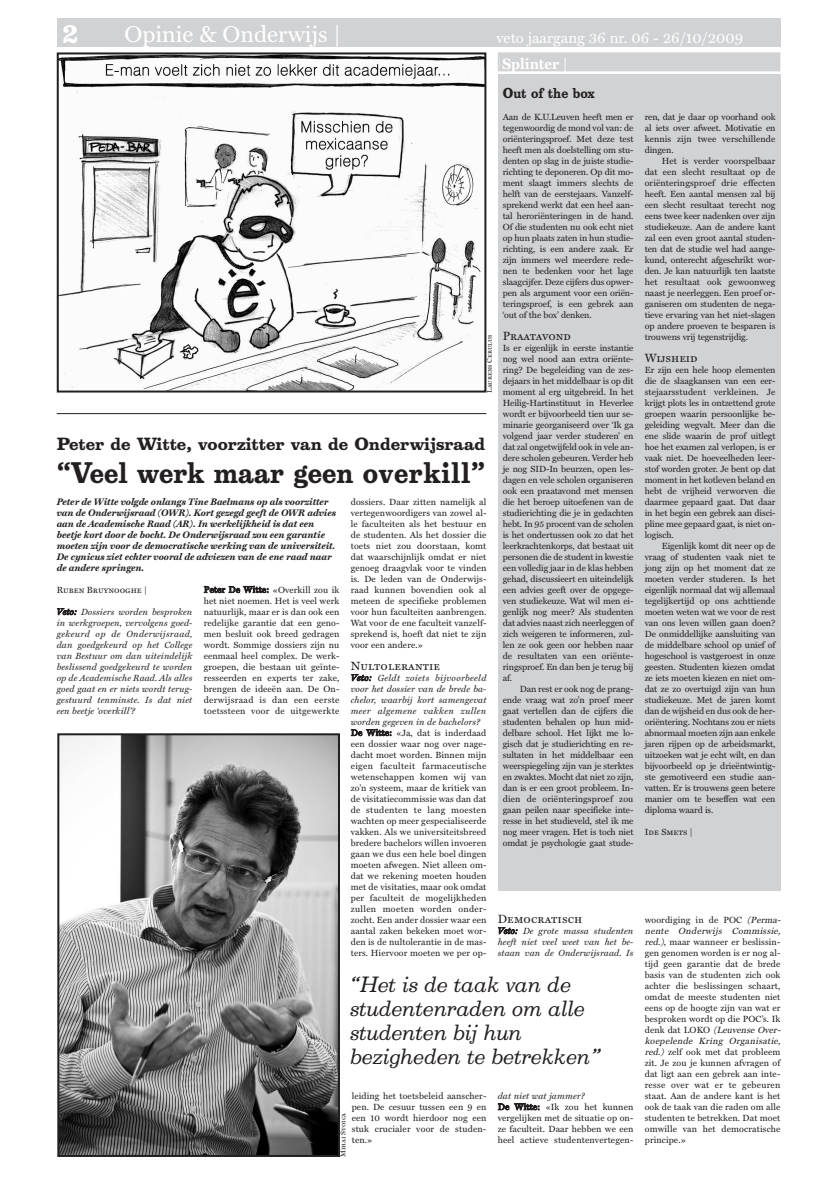
<style>
.page{position:relative;width:823px;height:1191px;background:#fff}
.page>*{position:absolute;margin:0;border:0;box-sizing:border-box;transform-origin:0 0}
.t1{font:700 27px "Belizio";color:#231f20;scale:.9 1}
.t2{font:23px "Miller Text";color:#fff}
.t3{font:700 23px "Belizio";color:#fff}
.t4{font:italic 20px/24px "Belizio";color:#231f20}
.t5{font:700 16px "Belizio";color:#231f20}
.t6{font:15px "Miller Text";color:#fff}
.t7{font:700 15px "Miller Text";color:#fff}
.t8{font:700 13px "Belizio";color:#231f20;scale:.9 1}
.t9{font:12px "Miller Text Roman SC";letter-spacing:.005em;color:#231f20}
.t10{font:italic 700 9.5px/11px "Miller Text";color:#231f20}
.t11{font:9px/11px "Miller Text";letter-spacing:.01em;color:#231f20;text-align:justify}
.t12{font:italic 9px/11px "Miller Text";letter-spacing:.01em;color:#231f20;text-align:justify}
.t13{font:9px "Miller Text Roman SC";color:#231f20}
.t14{font:7px "Miller Text Roman SC";color:#231f20}
.s1{font-style:italic}
</style>
<div class="page">
<div style="left:497px;top:74px;width:283px;height:816px;background:#d1d2d4"></div>
<div style="left:57px;top:18px;width:723px;height:29px;background:#d1d2d4"></div>
<div style="left:499px;top:54px;width:279px;height:15px;background:#d1d2d4"></div>
<div style="left:497px;top:52px;width:283px;height:19px;border:2px solid #d1d2d4"></div>
<img style="left:60px;top:736px;width:277px;height:418px">
<div style="left:57px;top:733px;width:283px;height:424px;border:2px solid #231f20"></div>
<img style="left:60px;top:55px;width:423px;height:334px">
<div style="left:57px;top:52px;width:429px;height:340px;border:2px solid #231f20"></div>
<hr style="left:57px;top:413px;width:429px;height:1px;background:#231f20">
<h2 class="t3" style="left:62px;top:21px;width:17px">2</h2>
<h2 class="t2" style="left:124px;top:20px;width:218px">Opinie &amp; Onderwijs |</h2>
<h3 class="t6" style="left:496px;top:29px;width:248px">veto jaargang 36 nr. 06 - 26/10/2009</h3>
<h3 class="t7" style="left:501px;top:55px;width:67px">Splinter |</h3>
<h3 class="t8" style="left:502px;top:85px;width:104px">Out of the box</h3>
<p class="t11" style="left:502px;top:111px;width:132px">Aan de K.U.Leuven heeft men er tegenwoordig de mond vol van: de oriënteringsproef. Met deze test heeft men als doelstelling om stu&shy;denten op slag in de juiste studie&shy;richting te deponeren. Op dit mo&shy;ment slaagt immers slechts de helft van de eerstejaars. Vanzelf&shy;sprekend werkt dat een heel aan&shy;tal heroriënteringen in de hand.<br>Of die studenten nu ook echt niet op hun plaats zaten in hun studie&shy;richting, is een andere zaak. Er zijn immers wel meerdere rede&shy;nen te bedenken voor het lage slaagcijfer. Deze cijfers dus opwer&shy;pen als argument voor een oriën&shy;teringsproef, is een gebrek aan ‘out of the box’ denken.</p>
<h3 class="t9" style="left:502px;top:328px;width:70px">Praatavond</h3>
<p class="t11" style="left:502px;top:342px;width:132px">Is er eigenlijk in eerste instantie nog wel nood aan extra oriënte&shy;ring? De begeleiding van de zes&shy;dejaars in het middelbaar is op dit moment al erg uitgebreid. In het Heilig-Hartinstituut in Heverlee wordt er bijvoorbeeld tien uur se&shy;minarie georganiseerd over ‘Ik ga volgend jaar verder studeren’ en dat zal ongetwijfeld ook in vele an&shy;dere scholen gebeuren. Verder heb je nog SID-In beurzen, open les&shy;dagen en vele scholen organiseren ook een praatavond met mensen die het beroep uitoefenen van de studierichting die je in gedachten hebt. In 95 procent van de scholen is het ondertussen ook zo dat het leerkrachtenkorps, dat bestaat uit personen die de student in kwestie een volledig jaar in de klas hebben gehad, discussieert en uiteindelijk een advies geeft over de opgege&shy;ven studiekeuze. Wat wil men ei&shy;genlijk nog meer? Als studenten dat advies naast zich neerleggen of zich weigeren te informeren, zul&shy;len ze ook geen oor hebben naar de resultaten van een oriënte&shy;ringsproef. En dan ben je terug bij af.</p>
<p class="t11" style="left:502px;top:683px;width:132px;text-indent:17px">Dan rest er ook nog de prang&shy;ende vraag wat zo’n proef meer gaat vertellen dan de cijfers die studenten behalen op hun mid&shy;delbare school. Het lijkt me lo&shy;gisch dat je studierichting en re&shy;sultaten in het middelbaar een weerspiegeling zijn van je sterktes en zwaktes. Mocht dat niet zo zijn, dan is er een groot probleem. In&shy;dien de oriënteringsproef zou gaan peilen naar specifieke inte&shy;resse in het studieveld, stel ik me nog meer vragen. Het is toch niet omdat je psychologie gaat stude-</p>
<p class="t14" style="left:485px;top:393px;width:60px;rotate:-90deg">Laurens Cerulus</p>
<h3 class="t5" style="left:57px;top:435px;width:430px">Peter de Witte, voorzitter van de Onderwijsraad</h3>
<h1 class="t1" style="left:57px;top:457px;width:477px">“Veel werk maar geen overkill”</h1>
<p class="t10" style="left:57px;top:496px;width:280px">Peter de Witte volgde onlangs Tine Baelmans op als voorzitter van de Onderwijsraad (OWR). Kort gezegd geeft de OWR advies aan de Academische Raad (AR). In werkelijkheid is dat een beetje kort door de bocht. De Onderwijsraad zou een garantie moeten zijn voor de democratische werking van de universiteit.<br>De cynicus ziet echter vooral de adviezen van de ene raad naar de andere springen.</p>
<p class="t11" style="left:350px;top:496px;width:137px">dossiers. Daar zitten namelijk al vertegenwoordigers van zowel al&shy;le faculteiten als het bestuur en de studenten. Als het dossier die toets niet zou doorstaan, komt dat waarschijnlijk omdat er niet genoeg draagvlak voor te vinden is. De leden van de Onderwijs&shy;raad kunnen bovendien ook al meteen de specifieke problemen voor hun faculteiten aanbrengen.<br>Wat voor de ene faculteit vanzelf&shy;sprekend is, hoeft dat niet te zijn voor een andere.»</p>
<h3 class="t9" style="left:350px;top:658px;width:91px">Nultolerantie</h3>
<p class="t12" style="left:350px;top:672px;width:137px">Veto: Geldt zoiets bijvoorbeeld voor het dossier van de brede ba&shy;chelor, waarbij kort samengevat meer algemene vakken zullen worden gegeven in de bachelors?</p>
<p class="t11" style="left:350px;top:727px;width:137px">De Witte: «Ja, dat is inderdaad een dossier waar nog over nage&shy;dacht moet worden. Binnen mijn eigen faculteit farmaceutische wetenschappen komen wij van zo’n systeem, maar de kritiek van de visitatiecommissie was dan dat de studenten te lang moesten wachten op meer gespecialiseerde vakken. Als we universiteitsbreed bredere bachelors willen invoeren gaan we dus een hele boel dingen moeten afwegen. Niet alleen om&shy;dat we rekening moeten houden met de visitaties, maar ook omdat per faculteit de mogelijkheden zullen moeten worden onder&shy;zocht. Een ander dossier waar een aantal zaken bekeken moet wor&shy;den is de nultolerantie in de mas&shy;ters. Hiervoor moeten we per op-</p>
<p class="t13" style="left:57px;top:584px;width:92px">Ruben Bruynooghe |</p>
<p class="t12" style="left:57px;top:606px;width:137px">Veto: Dossiers worden besproken in werkgroepen, vervolgens goed&shy;gekeurd op de Onderwijsraad, dan goedgekeurd op het College van Bestuur om dan uiteindelijk beslissend goedgekeurd te worden op de Academische Raad. Als alles goed gaat en er niets wordt terug&shy;gestuurd tenminste. Is dat niet een beetje ‘overkill’?</p>
<p class="t11" style="left:204px;top:584px;width:137px">Peter De Witte: «Overkill zou ik het niet noemen. Het is veel werk natuurlijk, maar er is dan ook een redelijke garantie dat een geno&shy;men besluit ook breed gedragen wordt. Sommige dossiers zijn nu eenmaal heel complex. De werk&shy;groepen, die bestaan uit geïnte&shy;resseerden en experts ter zake, brengen de ideeën aan. De On&shy;derwijsraad is dan een eerste toetssteen voor de uitgewerkte</p>
<h3 class="t9" style="left:497px;top:911px;width:86px">Democratisch</h3>
<p class="t12" style="left:497px;top:925px;width:137px">Veto: De grote massa studenten heeft niet veel weet van het be&shy;staan van de Onderwijsraad. Is</p>
<h3 class="t4" style="left:350px;top:973px;width:251px">“Het is de taak van de studentenraden om alle studenten bij hun bezigheden te betrekken”</h3>
<p class="t11" style="left:351px;top:1090px;width:136px">leiding het toetsbeleid aanscher&shy;pen. De cesuur tussen een 9 en een 10 wordt hierdoor nog een stuk crucialer voor de studen&shy;ten.»</p>
<p class="t14" style="left:338px;top:1157px;width:46px;rotate:-90deg">Mihai Stoica</p>
<p class="t12" style="left:497px;top:1090px;width:88px">dat niet wat jammer?</p>
<p class="t11" style="left:497px;top:1101px;width:137px">De Witte: «Ik zou het kunnen vergelijken met de situatie op on&shy;ze faculteit. Daar hebben we een heel actieve studentenvertegen-</p>
<p class="t11" style="left:644px;top:111px;width:132px">ren, dat je daar op voorhand ook al iets over afweet. Motivatie en kennis zijn twee verschillende dingen.</p>
<p class="t11" style="left:644px;top:155px;width:132px;text-indent:17px">Het is verder voorspelbaar dat een slecht resultaat op de oriënteringsproef drie effecten heeft. Een aantal mensen zal bij een slecht resultaat terecht nog eens twee keer nadenken over zijn studiekeuze. Aan de andere kant zal een even groot aantal studen&shy;ten dat de studie wel had aange&shy;kund, onterecht afgeschrikt wor&shy;den. Je kan natuurlijk ten laatste het resultaat ook gewoonweg naast je neerleggen. Een proef or&shy;ganiseren om studenten de nega&shy;tieve ervaring van het niet-slagen op andere proeven te besparen is trouwens vrij tegenstrijdig.</p>
<h3 class="t9" style="left:644px;top:350px;width:54px">Wijsheid</h3>
<p class="t11" style="left:644px;top:364px;width:132px">Er zijn een hele hoop elementen die de slaagkansen van een eer&shy;stejaarsstudent verkleinen. Je krijgt plots les in ontzettend grote groepen waarin persoonlijke be&shy;geleiding wegvalt. Meer dan die ene slide waarin de prof uitlegt hoe het examen zal verlopen, is er vaak niet. De hoeveelheden leer&shy;stof worden groter. Je bent op dat moment in het kotleven beland en hebt de vrijheid verworven die daarmee gepaard gaat. Dat daar in het begin een gebrek aan disci&shy;pline mee gepaard gaat, is niet on&shy;logisch.</p>
<p class="t11" style="left:644px;top:540px;width:132px;text-indent:17px">Eigenlijk komt dit neer op de vraag of studenten vaak niet te jong zijn op het moment dat ze moeten verder studeren. Is het eigenlijk normaal dat wij allemaal tegelijkertijd op ons achttiende moeten weten wat we voor de rest van ons leven willen gaan doen?<br>De onmiddellijke aansluiting van de middelbare school op unief of hogeschool is vastgeroest in onze geesten. Studenten kiezen omdat ze iets moeten kiezen en niet om&shy;dat ze zo overtuigd zijn van hun studiekeuze. Met de jaren komt dan de wijsheid en dus ook de her&shy;oriëntering. Nochtans zou er niets abnormaal moeten zijn aan enkele jaren rijpen op de arbeidsmarkt, uitzoeken wat je echt wilt, en dan bijvoorbeeld op je drieëntwintig&shy;ste gemotiveerd een studie aan&shy;vatten. Er is trouwens geen betere manier om te beseffen wat een diploma waard is.</p>
<p class="t13" style="left:644px;top:826px;width:49px">Ide Smets |</p>
<p class="t11" style="left:644px;top:914px;width:138px;text-align:left">woordiging in de POC <span class="s1">(Perma&shy;nente Onderwij s Commissie, red.)</span>, maar wanneer er beslissin&shy;gen genomen worden is er nog al&shy;tijd geen garantie dat de brede basis van de studenten zich ook achter die beslissingen schaart, omdat de meeste studenten niet eens op de hoogte zijn van wat er besproken wordt op die POC’s. Ik denk dat LOKO <span class="s1">(Leuvense Over&shy;koep elende Kring Organisatie, red.)</span> zelf ook met dat probleem zit. Je zou je kunnen afvragen of dat ligt aan een gebrek aan inte&shy;resse over wat er te gebeuren staat. Aan de andere kant is het ook de taak van die raden om alle studenten te betrekken. Dat moet omwille van het democratische principe.»</p>
</div>
